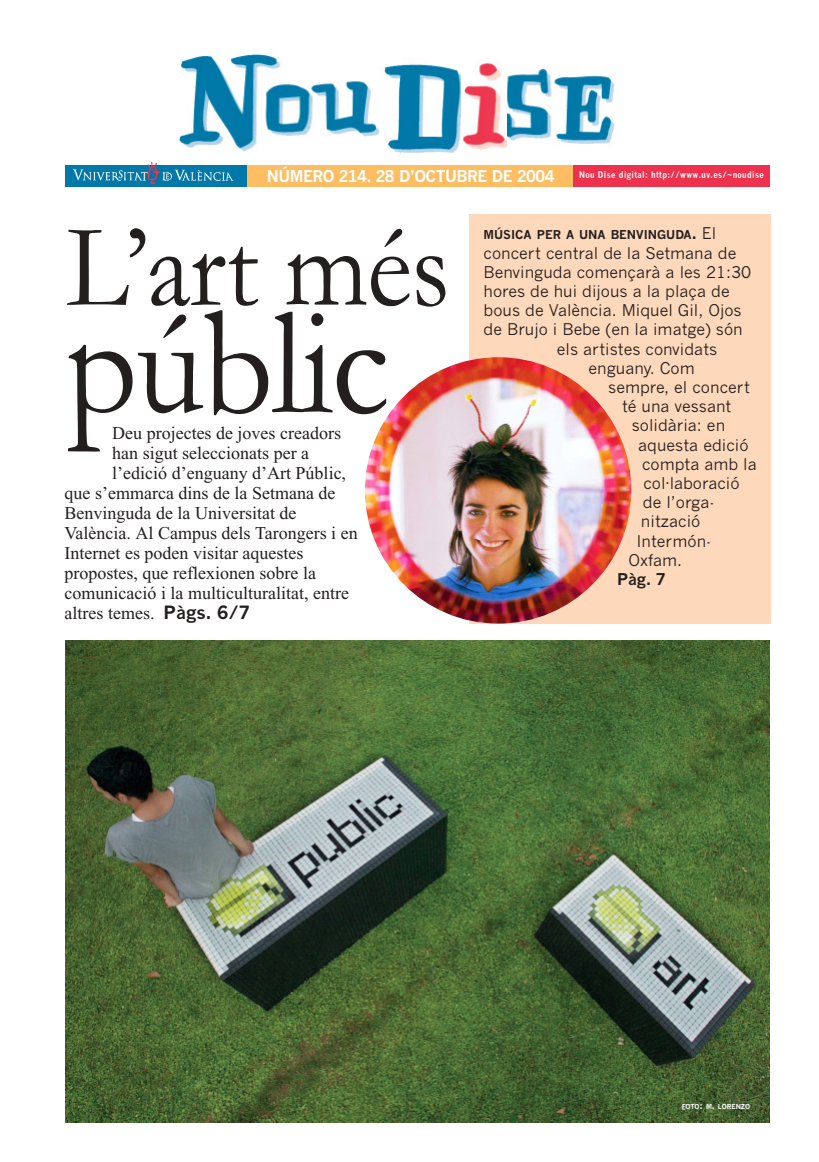
<style>
.page{position:relative;width:819px;height:1162px;background:#fff}
.page>*{position:absolute;margin:0;border:0;box-sizing:border-box;transform-origin:0 0}
.t1{font:154.3px "Garamond";letter-spacing:-.015em;color:#231f1f;scale:.91 1}
.t2{font:120px "Garamond";letter-spacing:-.015em;color:#231f1f;scale:.91 1}
.t3{font:18px "Times New Roman";color:#231f1f}
.t4{font:16px "News Gothic";color:#231f1f}
.t5{font:700 16px "News Gothic";letter-spacing:-.03em;color:#fff}
.t6{font:700 16px "News Gothic";color:#231f1f}
.t7{font:700 12px "News Gothic";color:#231f1f}
.t8{font:700 9px "News Gothic";letter-spacing:.045em;color:#fff;scale:.85 1}
.t9{font:700 6.8px "News Gothic";letter-spacing:-.005em;color:#fff}
.s1{font-family:"News Gothic";font-weight:700}
.s2{font-size:16px}
.s3{font-weight:400;font-size:16px}
.s4{font-size:9px}
</style>
<div class="page">
<div style="left:470px;top:214px;width:301px;height:410px;background:#fed8ba"></div>
<img style="left:179px;top:54px;width:436px;height:100px">
<img style="left:462px;top:54px;width:44px;height:100px">
<div style="left:65px;top:165px;width:183px;height:22px;background:#0078a9"></div>
<img style="left:72px;top:169px;width:162px;height:12px">
<img style="left:145px;top:162px;width:17px;height:23px">
<div style="left:248px;top:165px;width:327px;height:22px;background:#fdbd62"></div>
<div style="left:573px;top:165px;width:197px;height:22px;background:#ee324e"></div>
<img style="left:65px;top:641px;width:705px;height:482px">
<img style="left:365px;top:357px;width:266px;height:267px;border-radius:50%">
<p class="t5" style="left:267px;top:170px;width:289px">NÚMERO 214. 28 D’OCTUBRE DE 2004</p>
<p class="t8" style="left:579px;top:171px;width:219px">Nou Dise digital: http://www.uv.es/~noudise</p>
<h2 class="t2" style="left:66px;top:225px;width:423px">L’art més</h2>
<h1 class="t1" style="left:66px;top:310px;width:357px">públic</h1>
<p class="t3" style="left:112px;top:427px;width:230px">Deu projectes de joves creadors</p>
<p class="t3" style="left:112px;top:447px;width:198px">han sigut seleccionats per a</p>
<p class="t3" style="left:112px;top:467px;width:235px">l’edició d’enguany d’Art Públic,</p>
<p class="t3" style="left:65px;top:487px;width:272px">que s’emmarca dins de la Setmana de</p>
<p class="t3" style="left:65px;top:507px;width:233px">Benvinguda de la Universitat de</p>
<p class="t3" style="left:65px;top:527px;width:295px">València. Al Campus dels Tarongers i en</p>
<p class="t3" style="left:65px;top:547px;width:240px">Internet es poden visitar aquestes</p>
<p class="t3" style="left:65px;top:567px;width:253px">propostes, que reflexionen sobre la</p>
<p class="t3" style="left:65px;top:587px;width:286px">comunicació i la multiculturalitat, entre</p>
<p class="t3" style="left:65px;top:607px;width:187px">altres temes. <span class="s1">Pàgs. 6/7</span></p>
<p class="t7" style="left:484px;top:230px;width:234px">MÚSICA PER A UNA BENVINGUDA<span class="s2">.</span> <span class="s3">El</span></p>
<p class="t4" style="left:484px;top:247px;width:254px">concert central de la Setmana de</p>
<p class="t4" style="left:484px;top:266px;width:269px">Benvinguda començarà a les 21:30</p>
<p class="t4" style="left:484px;top:285px;width:248px">hores de hui dijous a la plaça de</p>
<p class="t4" style="left:484px;top:304px;width:260px">bous de València. Miquel Gil, Ojos</p>
<p class="t4" style="left:484px;top:324px;width:261px">de Brujo i Bebe (en la imatge) són</p>
<p class="t4" style="left:557px;top:343px;width:162px">els artistes convidats</p>
<p class="t4" style="left:589px;top:362px;width:108px">enguany. Com</p>
<p class="t4" style="left:608px;top:381px;width:143px">sempre, el concert</p>
<p class="t4" style="left:622px;top:400px;width:111px">té una vessant</p>
<p class="t4" style="left:632px;top:420px;width:95px">solidària: en</p>
<p class="t4" style="left:638px;top:439px;width:112px">aquesta edició</p>
<p class="t4" style="left:642px;top:458px;width:116px">compta amb la</p>
<p class="t4" style="left:643px;top:477px;width:98px">col·laboració</p>
<p class="t4" style="left:643px;top:496px;width:73px">de l’orga-</p>
<p class="t4" style="left:641px;top:516px;width:61px">nització</p>
<p class="t4" style="left:636px;top:535px;width:76px">Intermón-</p>
<p class="t4" style="left:629px;top:554px;width:55px">Oxfam.</p>
<p class="t6" style="left:617px;top:573px;width:50px">Pàg. 7</p>
<p class="t9" style="left:682px;top:1103px;width:70px">FOTO<span class="s4">:</span> M<span class="s4">.</span> LORENZO</p>
</div>
